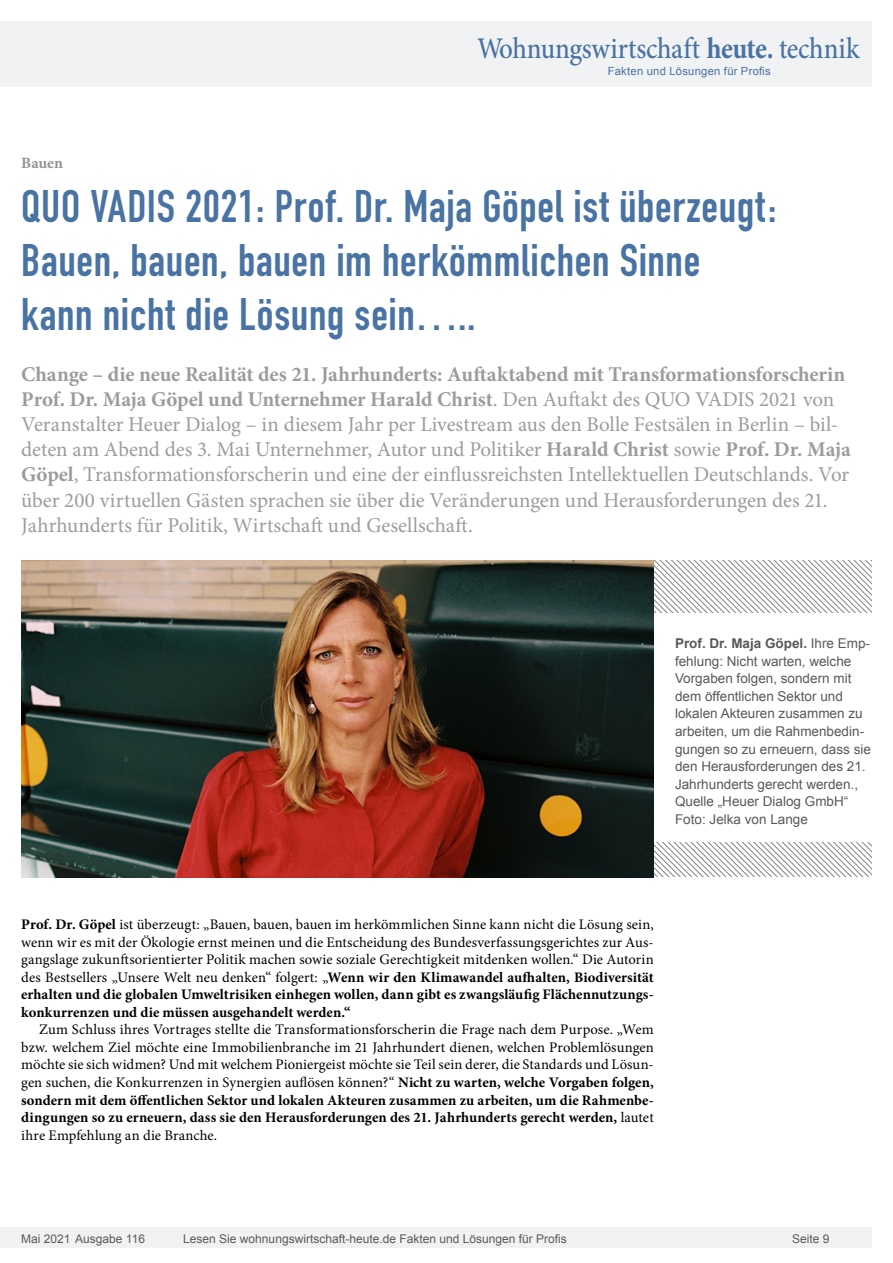
<style>
.page{position:relative;width:893px;height:1263px;background:#fff}
.page>*{position:absolute;margin:0;border:0;box-sizing:border-box;transform-origin:0 0}
.Überschrift_Groß{font:45px/54px "DIN Engschrift";letter-spacing:.015em;color:#4973a3}
.t1{font:500 30px "Minion Pro";letter-spacing:-.01em;color:#4973a3;scale:.9 1}
.Anlesetext{font:21px/25.2px "Minion Pro";letter-spacing:-.005em;color:#9c9c9c}
.Kategorie{font:700 15.75px "Minion Pro";letter-spacing:-.005em;color:#939393}
.Fliesstext{font:14.7px/17.5px "Minion Pro";color:#000;text-align:justify}
.Fließtext_erste_Zeil{font:14.7px/17.5px "Minion Pro";letter-spacing:.005em;color:#000;text-align:justify}
.Bildunterschrift{font:13.5px/17.5px "Arial";color:#595959}
.t2{font:12px "Arial";color:#595959}
.t3{font:11.25px "Arial";letter-spacing:.025em;color:#4973a3}
.s1{font-weight:700}
</style>
<div class="page">
<div style="left:0;top:1227px;width:872px;height:20px;background:#f1f2f3"></div>
<div style="left:0;top:21px;width:872px;height:66px;background:#f1f2f3"></div>
<svg style="left:654px;top:560px;width:218px;height:53px"></svg>
<svg style="left:654px;top:842px;width:218px;height:34px"></svg>
<img style="left:21px;top:560px;width:633px;height:318px">
<h2 class="t1" style="left:477px;top:28px;width:426px">Wohnungswirtschaft <span class="s1">heute.</span> technik</h2>
<p class="t3" style="left:608px;top:63px;width:165px">Fakten und Lösungen für Profis</p>
<p class="Kategorie" style="left:21px;top:152px;width:43px">Bauen</p>
<p class="Überschrift_Groß" style="left:21px;top:180px;width:757px">QUO VADIS 2021: Prof. Dr. Maja Göpel ist überzeugt:<br>Bauen, bauen, bauen im herkömmlichen Sinne kann nicht die Lösung sein…..</p>
<p class="Anlesetext" style="left:21px;top:361px;width:831px"><span class="s1">Change – die neue Realität des 21. Jahrhunderts: Auftaktabend mit Transformationsforscherin Prof. Dr. Maja Göpel und Unternehmer Harald Christ</span>. Den Auftakt des QUO VADIS 2021 von Veranstalter Heuer Dialog – in diesem Jahr per Livestream aus den Bolle Festsälen in Berlin – bil&shy;deten am Abend des 3. Mai Unternehmer, Autor und Politiker <span class="s1">Harald Christ</span> sowie <span class="s1">Prof. Dr. Maja Göpel</span>, Transformationsforscherin und eine der einflussreichsten Intellektuellen Deutschlands. Vor über 200 virtuellen Gästen sprachen sie über die Veränderungen und Herausforderungen des 21.<br>Jahrhunderts für Politik, Wirtschaft und Gesellschaft.</p>
<p class="Bildunterschrift" style="left:675px;top:635px;width:197px"><span class="s1">Prof. Dr. Maja Göpel.</span> Ihre Emp&shy;fehlung: Nicht warten, welche<br>Vorgaben folgen, sondern mit dem öffentlichen Sektor und lokalen Akteuren zusammen zu arbeiten, um die Rahmenbedin&shy;gungen so zu erneuern, dass sie den Herausforderungen des 21.<br>Jahrhunderts gerecht werden.,<br>Quelle „Heuer Dialog GmbH“<br>Foto: Jelka von Lange</p>
<p class="Fließtext_erste_Zeil" style="left:21px;top:916px;width:634px"><span class="s1">Prof. Dr. Göpel</span> ist überzeugt: „Bauen, bauen, bauen im herkömmlichen Sinne kann nicht die Lösung sein, wenn wir es mit der Ökologie ernst meinen und die Entscheidung des Bundesverfassungsgerichtes zur Aus&shy;gangslage zukunftsorientierter Politik machen sowie soziale Gerechtigkeit mitdenken wollen.“ Die Autorin des Bestsellers „Unsere Welt neu denken“ folgert: „<span class="s1">Wenn wir den Klimawandel aufhalten, Biodiversität erhalten und die globalen Umweltrisiken einhegen wollen, dann gibt es zwangsläufig Flächennutzungs&shy;konkurrenzen und die müssen ausgehandelt werden.“</span></p>
<p class="Fliesstext" style="left:21px;top:1021px;width:634px;text-indent:18px">Zum Schluss ihres Vortrages stellte die Transformationsforscherin die Frage nach dem Purpose. „Wem bzw. welchem Ziel möchte eine Immobilienbranche im 21 Jahrhundert dienen, welchen Problemlösungen möchte sie sich widmen? Und mit welchem Pioniergeist möchte sie Teil sein derer, die Standards und Lösun&shy;gen suchen, die Konkurrenzen in Synergien auflösen können?“ <span class="s1">Nicht zu warten, welche Vorgaben folgen, sondern mit dem öffentlichen Sektor und lokalen Akteuren zusammen zu arbeiten, um die Rahmenbe&shy;dingungen so zu erneuern, dass sie den Herausforderungen des 21. Jahrhunderts gerecht werden,</span> lautet ihre Empfehlung an die Branche.</p>
<p class="t2" style="left:21px;top:1230px;width:125px">Mai 2021 Ausgabe 116</p>
<p class="t2" style="left:183px;top:1230px;width:385px">Lesen Sie wohnungswirtschaft-heute.de Fakten und Lösungen für Profis</p>
<p class="t2" style="left:792px;top:1231px;width:39px">Seite 9</p>
</div>
